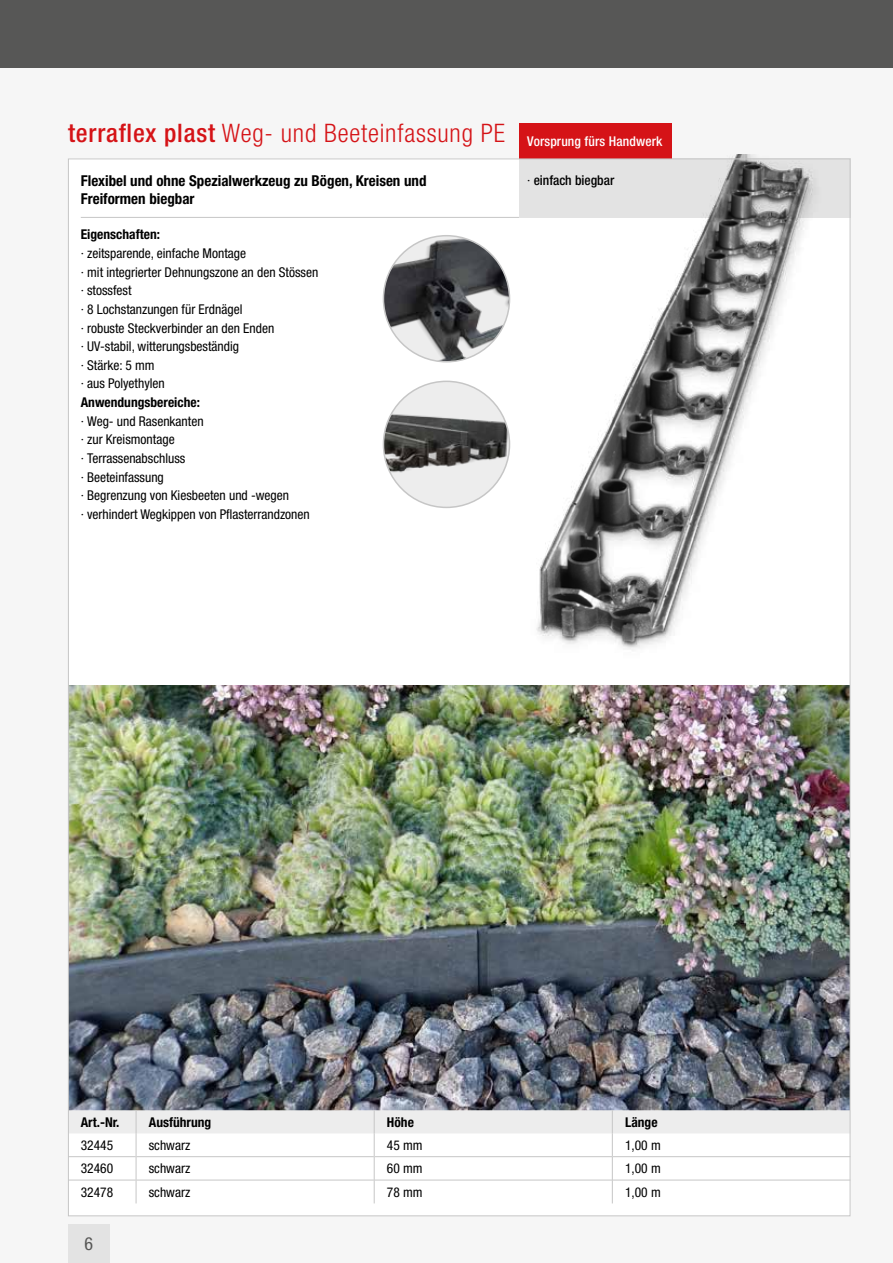
<style>
.page{position:relative;width:893px;height:1263px;background:#f6f6f6}
.page>*{position:absolute;margin:0;border:0;box-sizing:border-box;transform-origin:0 0}
.t1{font:300 condensed 25.5px "Helvetica Neue LT Pro";letter-spacing:.03em;color:#d51317}
.t2{font:condensed 18px "Helvetica Neue LT Pro";color:#575756}
.t3{font:700 condensed 15px/18px "Helvetica Neue LT Pro";color:#000}
.t4{font:condensed 13.5px/18.6px "Helvetica Neue LT Pro";color:#000}
.t5{font:700 condensed 13.5px "Helvetica Neue LT Pro";color:#000}
.t6{font:500 condensed 13.5px "Helvetica Neue LT Pro";letter-spacing:.01em;color:#fff}
.t7{font:500 condensed 13.5px "Helvetica Neue LT Pro";color:#000}
.s1{font-weight:500}
.s2{font-weight:400}
</style>
<div class="page">
<div style="left:68px;top:1225px;width:42px;height:38px;background:#e3e3e3"></div>
<div style="left:0;top:0;width:893px;height:68px;background:#575756"></div>
<div style="left:68px;top:159px;width:782px;height:1057px;background:#fff"></div>
<hr style="left:81px;top:217px;width:455px;height:1px;background:#c6c6c6">
<div style="left:519px;top:123px;width:153px;height:36px;background:#d51317"></div>
<img style="left:493px;top:154px;width:357px;height:497px">
<img style="left:70px;top:685px;width:778px;height:425px">
<svg style="left:70px;top:1110px;width:778px;height:93px"></svg>
<hr style="left:68px;top:1156px;width:68px;height:1px;background:#c6c6c6">
<hr style="left:136px;top:1156px;width:238px;height:1px;background:#c6c6c6">
<hr style="left:375px;top:1156px;width:237px;height:1px;background:#c6c6c6">
<hr style="left:613px;top:1156px;width:237px;height:1px;background:#c6c6c6">
<hr style="left:68px;top:1180px;width:68px;height:1px;background:#c6c6c6">
<hr style="left:136px;top:1180px;width:238px;height:1px;background:#c6c6c6">
<hr style="left:375px;top:1180px;width:237px;height:1px;background:#c6c6c6">
<hr style="left:613px;top:1180px;width:237px;height:1px;background:#c6c6c6">
<img style="left:383px;top:236px;width:126px;height:126px;border-radius:63px">
<img style="left:383px;top:381px;width:126px;height:126px;border-radius:63px">
<h1 class="t1" style="left:68px;top:118px;width:439px"><span class="s1">terraflex plast</span> Weg- und Beeteinfassung PE</h1>
<p class="t3" style="left:81px;top:172px;width:347px">Flexibel und ohne Spezialwerkzeug zu Bögen, Kreisen und<br>Freiformen biegbar</p>
<p class="t5" style="left:81px;top:227px;width:81px">Eigenschaften:</p>
<p class="t4" style="left:81px;top:244px;width:239px">· zeitsparende, einfache Montage<br>· mit integrierter Dehnungszone an den Stössen · stossfest<br>· 8 Lochstanzungen für Erdnägel<br>· robuste Steckverbinder an den Enden<br>· UV-stabil, witterungsbeständig<br>· Stärke: 5 mm<br>· aus Polyethylen</p>
<p class="t5" style="left:81px;top:394px;width:121px">Anwendungsbereiche:</p>
<p class="t4" style="left:81px;top:411px;width:230px">· Weg- und Rasenkanten<br>· zur Kreismontage<br>· Terrassenabschluss<br>· Beeteinfassung<br>· Begrenzung von Kiesbeeten und -wegen<br>· verhindert Wegkippen von Pflasterrandzonen</p>
<p class="t6" style="left:527px;top:133px;width:137px">Vorsprung fürs Handwerk</p>
<p class="t7" style="left:527px;top:172px;width:88px"><span class="s2">·</span> einfach biegbar</p>
<p class="t5" style="left:81px;top:1114px;width:40px">Art.-Nr.</p>
<p class="t5" style="left:149px;top:1114px;width:64px">Ausführung</p>
<p class="t5" style="left:387px;top:1114px;width:28px">Höhe</p>
<p class="t5" style="left:625px;top:1114px;width:34px">Länge</p>
<p class="t4" style="left:81px;top:1135px;width:34px">32445</p>
<p class="t4" style="left:149px;top:1135px;width:43px">schwarz</p>
<p class="t4" style="left:387px;top:1135px;width:37px">45 mm</p>
<p class="t4" style="left:625px;top:1135px;width:37px">1,00 m</p>
<p class="t4" style="left:81px;top:1159px;width:34px">32460</p>
<p class="t4" style="left:149px;top:1159px;width:43px">schwarz</p>
<p class="t4" style="left:387px;top:1159px;width:37px">60 mm</p>
<p class="t4" style="left:625px;top:1159px;width:37px">1,00 m</p>
<p class="t4" style="left:81px;top:1182px;width:34px">32478</p>
<p class="t4" style="left:149px;top:1182px;width:43px">schwarz</p>
<p class="t4" style="left:387px;top:1182px;width:37px">78 mm</p>
<p class="t4" style="left:625px;top:1182px;width:37px">1,00 m</p>
<h2 class="t2" style="left:85px;top:1233px;width:10px">6</h2>
</div>
